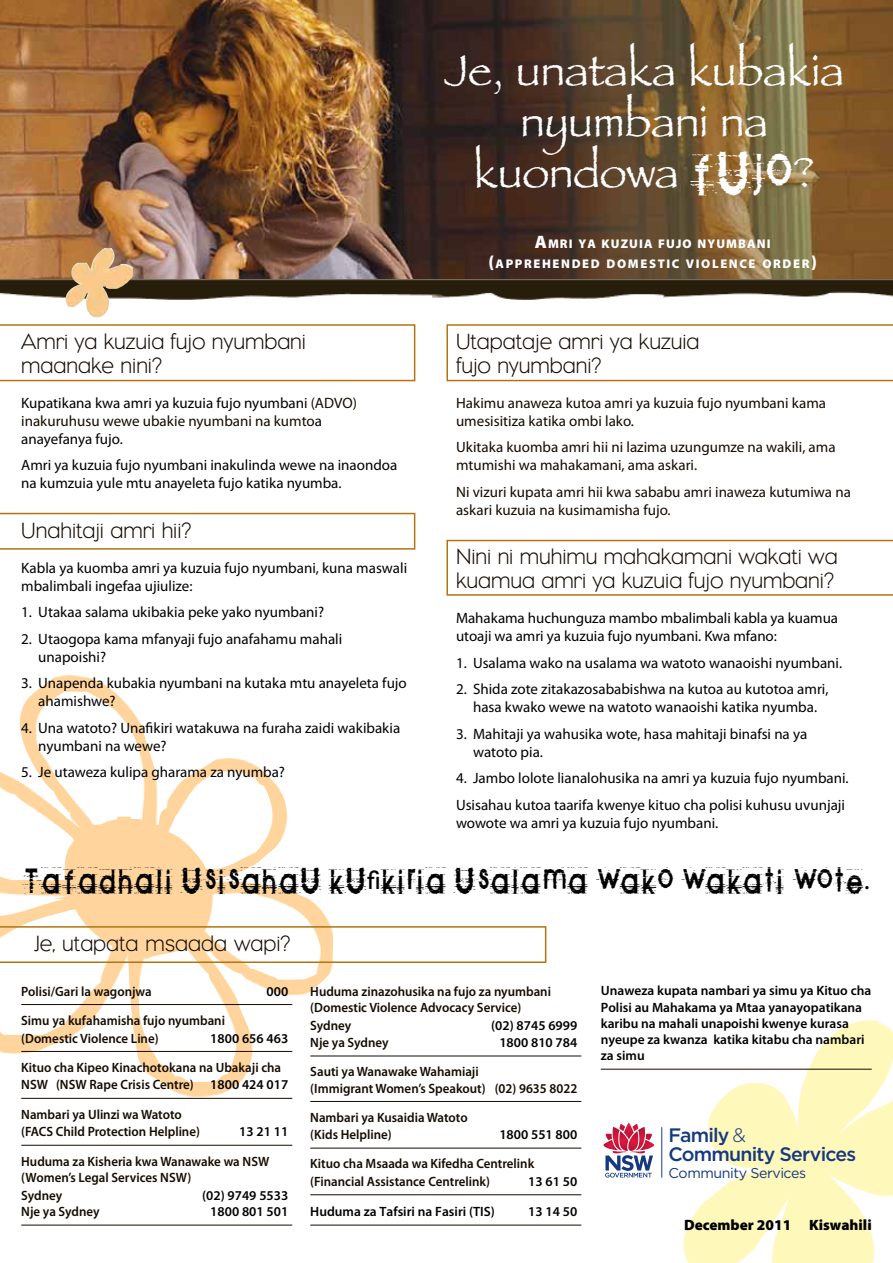
<style>
.page{position:relative;width:893px;height:1263px;background:#fff}
.page>*{position:absolute;margin:0;border:0;box-sizing:border-box;transform-origin:0 0}
.t1{font:45px/51px "Papyrus Pro";letter-spacing:-.01em;color:#fff;text-align:center}
.t2{font:27px "Tom Violence Pro";color:#000}
.t3{font:300 22.5px/24px "Eagle Pro";color:#140b01}
.t4{font:500 19.5px/18.8px "Gotham";letter-spacing:-.04em;color:#15397f}
.t5{font:15px/18px "Myriad Pro";color:#000}
.t6{font:15px/18px "Myriad Pro";color:#140b01}
.t7{font:900 15px "Myriad Pro";color:#000}
.t8{font:14.25px "Gotham";letter-spacing:-.03em;color:#15397f}
.t9{font:600 13.5px/17.7px "Myriad Pro";color:#140b01;scale:.96 1}
.t10{font:600 13.5px/16.2px "Myriad Pro";color:#000}
.t11{font:900 12.6px/19.5px "Myriad Pro";letter-spacing:.13em;color:#fff;text-align:center}
.s1{font-family:"Tom Violence Pro"}
.s2{color:#140b01}
.s3{font-size:18px}
.s4{color:#000}
.s5{font-weight:300}
</style>
<div class="page">
<img style="left:683px;top:1020px;width:210px;height:243px">
<img style="left:0;top:675px;width:336px;height:422px">
<img style="left:0;top:0;width:893px;height:280px">
<svg style="left:0;top:324px;width:415px;height:57px"></svg>
<img style="left:0;top:280px;width:893px;height:19px">
<svg style="left:0;top:513px;width:415px;height:37px"></svg>
<svg style="left:446px;top:324px;width:447px;height:57px"></svg>
<svg style="left:446px;top:540px;width:447px;height:56px"></svg>
<hr style="left:21px;top:1004px;width:271px;height:1px;background:#140b01">
<hr style="left:21px;top:1051px;width:271px;height:1px;background:#140b01">
<hr style="left:21px;top:1098px;width:271px;height:1px;background:#140b01">
<hr style="left:21px;top:1145px;width:271px;height:1px;background:#140b01">
<hr style="left:21px;top:1225px;width:271px;height:1px;background:#140b01">
<hr style="left:310px;top:1055px;width:271px;height:1px;background:#140b01">
<hr style="left:310px;top:1101px;width:271px;height:1px;background:#140b01">
<hr style="left:310px;top:1148px;width:271px;height:1px;background:#140b01">
<hr style="left:310px;top:1194px;width:271px;height:1px;background:#140b01">
<hr style="left:310px;top:1225px;width:271px;height:1px;background:#140b01">
<svg style="left:0;top:926px;width:546px;height:37px"></svg>
<img style="left:65px;top:248px;width:68px;height:69px">
<hr style="left:601px;top:1069px;width:271px;height:1px;background:#140b01">
<hr style="left:661px;top:1127px;width:1px;height:51px;background:#15397f">
<svg style="left:603px;top:1122px;width:52px;height:55px"></svg>
<h1 class="t1" style="left:444px;top:44px;width:402px">Je, unataka kubakia nyumbani na kuondowa <span class="s1">FUJO</span>?</h1>
<h3 class="t3" style="left:21px;top:329px;width:286px">Amri ya kuzuia fujo nyumbani maanake nini?</h3>
<p class="t5" style="left:21px;top:393px;width:337px">Kupatikana kwa amri ya kuzuia fujo nyumban<span class="s2">i (ADVO) inakuruhusu wewe ubakie nyumbani na kumto</span>a anayefanya fujo.</p>
<p class="t5" style="left:21px;top:456px;width:378px">Amri ya kuzuia fujo nyumbani inakulinda wewe na inaondoa na kumzuia yule mtu anayeleta fujo katika nyumba.</p>
<h3 class="t3" style="left:21px;top:518px;width:172px">Unahitaji amri hii?</h3>
<p class="t5" style="left:21px;top:558px;width:387px">Kabla ya kuomba amri ya kuzuia fujo nyumbani, kuna maswali mbalimbali ingefaa ujiulize:</p>
<p class="t5" style="left:21px;top:603px;width:304px">1. Utakaa salama ukibakia peke yako nyumbani?</p>
<p class="t5" style="left:38px;top:629px;width:305px;text-indent:-17px">2. Utaogopa kama mfanyaji fujo anafahamu mahali unapoishi?</p>
<p class="t5" style="left:38px;top:674px;width:370px;text-indent:-17px">3. Unapenda kubakia nyumbani na kutaka mtu anayeleta fujo ahamishwe?</p>
<p class="t5" style="left:38px;top:718px;width:364px;text-indent:-17px">4. Una watoto? Unafikiri watakuwa na furaha zaidi wakibakia nyumbani na wewe?</p>
<p class="t5" style="left:21px;top:763px;width:265px">5. Je utaweza kulipa gharama za nyumba?</p>
<p class="t11" style="left:488px;top:234px;width:330px"><span class="s3">A</span>MRI YA KUZUIA FUJO NYUMBANI <span class="s3">(</span>APPREHENDED DOMESTIC VIOLENCE ORDER<span class="s3">)</span></p>
<h3 class="t3" style="left:456px;top:329px;width:245px">Utapataje amri ya kuzuia fujo nyumbani?</h3>
<p class="t6" style="left:456px;top:393px;width:372px">Hakimu anaweza kutoa amri ya kuzuia fujo nyumbani kama umesisitiza katika ombi lako.</p>
<p class="t6" style="left:456px;top:438px;width:381px">Ukitaka kuomba amri hii ni lazima uzungumze na wakili, ama mtumishi wa mahakamani, ama askari.</p>
<p class="t6" style="left:456px;top:482px;width:396px">Ni vizuri kupata amri hii kwa sababu amri inaweza kutumiwa na askari kuzuia na kusimamisha fujo.</p>
<h3 class="t3" style="left:456px;top:544px;width:383px">Nini ni muhimu mahakamani wakati wa kuamua amri ya kuzuia fujo nyumbani?</h3>
<p class="t5" style="left:456px;top:609px;width:384px">Mahakama huchunguza mambo mbalimbali kabla ya kuamua utoaji wa amri ya kuzuia fujo nyumbani. Kwa mfano:</p>
<p class="t5" style="left:456px;top:653px;width:388px">1. Usalama wako na usalama wa watoto wanaoishi nyumbani.</p>
<p class="t5" style="left:456px;top:680px;width:374px;text-align:center">2. Shida zote zitakazosababishwa na kutoa au kutotoa amri, hasa kwako wewe na watoto wanaoishi katika nyumba.</p>
<p class="t5" style="left:473px;top:724px;width:336px;text-indent:-17px">3. Mahitaji ya wahusika wote, hasa mahitaji binafsi na ya watoto pia.</p>
<p class="t5" style="left:456px;top:765px;width:394px;line-height:26.5px">4. Jambo lolote lianalohusika na amri ya kuzuia fujo nyumbani.<br>Usisahau kutoa taarifa kwenye kituo cha polisi kuhusu uvunjaji</p>
<p class="t5" style="left:456px;top:813px;width:264px">wowote wa amri ya kuzuia fujo nyumbani.</p>
<h2 class="t2" style="left:23px;top:864px;width:848px">TAFADHALI USISAHAU KUFIKIRIA USALAMA WAKO WAKATI WOTE.</h2>
<h3 class="t3" style="left:34px;top:932px;width:258px">Je, utapata msaada wapi?</h3>
<p class="t9" style="left:21px;top:982px;width:138px">Polisi/Gari la wagonjwa</p>
<p class="t10" style="left:267px;top:983px;width:23px">000</p>
<p class="t9" style="left:21px;top:1011px;width:214px">Simu ya kufahamisha fujo nyumbani (Domestic Violence Line)</p>
<p class="t10" style="left:210px;top:1029px;width:79px">1800 656 463</p>
<p class="t9" style="left:21px;top:1058px;width:280px">Kituo cha Kipeo Kinachotokana na Ubakaji cha<br>NSW (NSW Rape Crisis Centre) <span class="s4">1800 424 017</span></p>
<p class="t9" style="left:21px;top:1105px;width:188px">Nambari ya Ulinzi wa Watoto (FACS Child Protection Helpline)</p>
<p class="t10" style="left:239px;top:1123px;width:51px">13 21 11</p>
<p class="t9" style="left:21px;top:1152px;width:260px;line-height:17.1px">Huduma za Kisheria kwa Wanawake wa NSW (Women’s Legal Services NSW)<br>Sydney</p>
<p class="t10" style="left:202px;top:1187px;width:88px">(02) 9749 5533</p>
<p class="t9" style="left:21px;top:1202px;width:83px">Nje ya Sydney</p>
<p class="t10" style="left:210px;top:1203px;width:79px">1800 801 501</p>
<p class="t9" style="left:310px;top:982px;width:252px;line-height:17px">Huduma zinazohusika na fujo za nyumbani (Domestic Violence Advocacy Service)<br>Sydney</p>
<p class="t10" style="left:491px;top:1016px;width:88px">(02) 8745 6999</p>
<p class="t9" style="left:310px;top:1033px;width:83px">Nje ya Sydney</p>
<p class="t10" style="left:499px;top:1034px;width:79px">1800 810 784</p>
<p class="t9" style="left:310px;top:1063px;width:280px;line-height:16.4px">Sauti ya Wanawake Wahamiaji<br>(Immigrant Women’s Speakout) (02) 9635 8022</p>
<p class="t9" style="left:310px;top:1108px;width:165px">Nambari ya Kusaidia Watoto (Kids Helpline)</p>
<p class="t10" style="left:499px;top:1126px;width:79px">1800 551 800</p>
<p class="t9" style="left:310px;top:1155px;width:235px">Kituo cha Msaada wa Kifedha Centrelink (Financial Assistance Centrelink)</p>
<p class="t10" style="left:528px;top:1173px;width:51px">13 61 50</p>
<p class="t10" style="left:310px;top:1203px;width:186px">Huduma za Tafsiri na Fasiri (TIS)</p>
<p class="t10" style="left:528px;top:1203px;width:51px">13 14 50</p>
<p class="t10" style="left:601px;top:982px;width:272px">Unaweza kupata nambari ya simu ya Kituo cha Polisi au Mahakama ya Mtaa yanayopatikana karibu na mahali unapoishi kwenye kurasa nyeupe za kwanza katika kitabu cha nambari za simu</p>
<h3 class="t4" style="left:669px;top:1126px;width:189px">Family <span class="s5">&amp;<br></span>Community Services</h3>
<p class="t8" style="left:669px;top:1163px;width:139px">Community Services</p>
<p class="t7" style="left:684px;top:1215px;width:189px">December 2011 Kiswahili</p>
</div>
